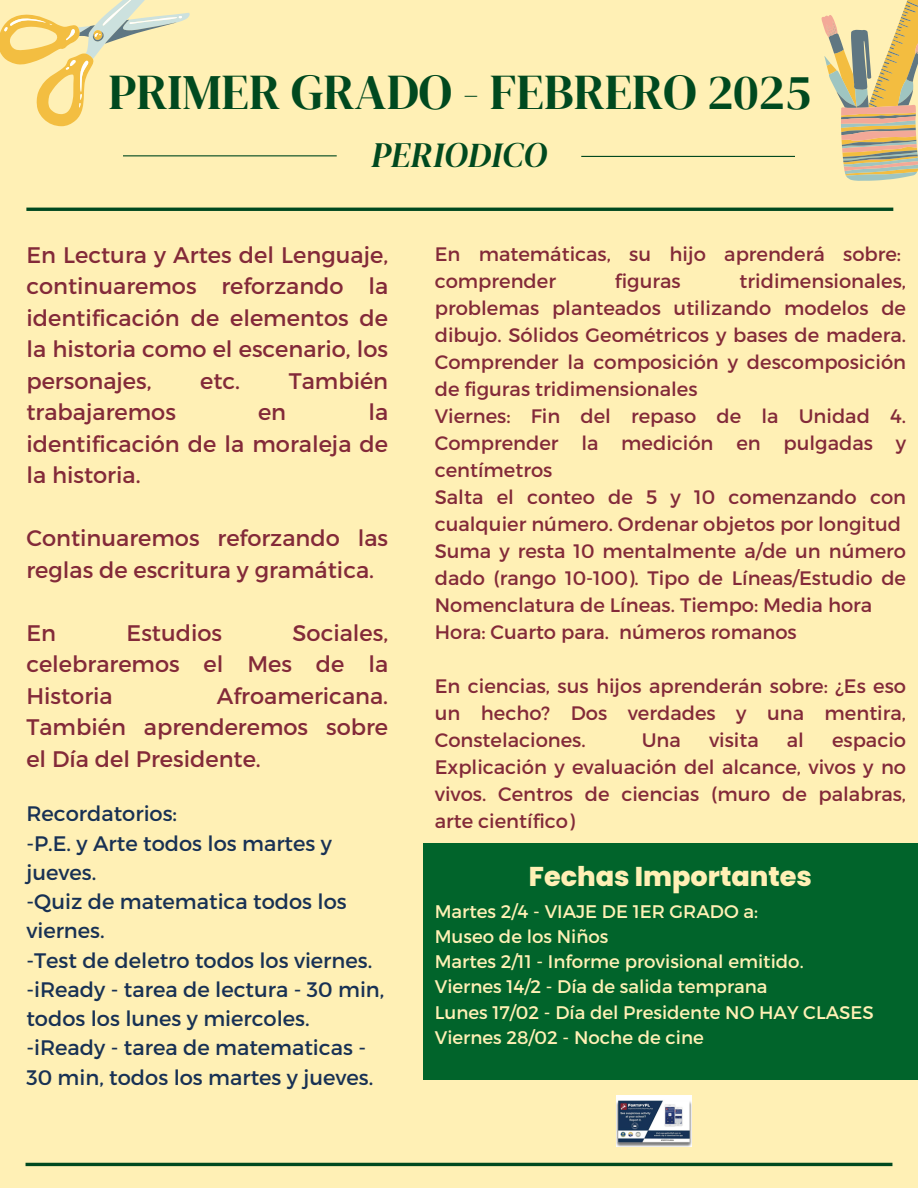
<style>
.page{position:relative;width:918px;height:1188px;background:#fff0b5}
.page>*{position:absolute;margin:0;border:0;box-sizing:border-box;transform-origin:0 0}
.t1{font:49.5px "DM Serif Display";color:#00491f}
.t2{font:italic 35.25px "DM Serif Display";color:#00491f}
.t3{font:800 27.15px "Poppins";color:#fff0b5}
.t4{font:22.5px/31.5px "Montserrat";color:#832a39;text-align:justify}
.t5{font:21px/29.2px "Montserrat";color:#183154}
.t6{font:19.5px/27px "Montserrat";color:#832a39;text-align:justify}
.t7{font:18.3px "Montserrat";color:#fff0b5}
</style>
<div class="page">
<hr style="left:123px;top:155px;width:214px;height:1px;background:#00491f">
<hr style="left:26px;top:208px;width:867px;height:3px;background:#00491f">
<hr style="left:26px;top:1163px;width:866px;height:3px;background:#00491f">
<hr style="left:581px;top:156px;width:214px;height:1px;background:#00491f">
<div style="left:423px;top:843px;width:495px;height:236px;background:#01642b"></div>
<svg style="left:0;top:0;width:190px;height:126px"></svg>
<svg style="left:821px;top:0;width:97px;height:181px"></svg>
<img style="left:616px;top:1096px;width:76px;height:51px">
<p class="t1" style="left:109px;top:58px;width:704px">PRIMER GRADO - FEBRERO 2025</p>
<h1 class="t2" style="left:371px;top:130px;width:177px">PERIODICO</h1>
<h2 class="t4" style="left:26px;top:238px;width:363px">En Lectura y Artes del Lenguaje, continuaremos reforzando la identificación de elementos de la historia como el escenario, los personajes,</h2>
<h2 class="t4" style="left:200px;top:364px;width:41px">etc.</h2>
<h2 class="t4" style="left:289px;top:364px;width:101px">También</h2>
<h2 class="t4" style="left:26px;top:395px;width:151px">trabajaremos</h2>
<h2 class="t4" style="left:258px;top:395px;width:30px">en</h2>
<h2 class="t4" style="left:26px;top:395px;width:363px;text-indent:342px">la identificación de la moraleja de la historia.</h2>
<p class="t4" style="left:26px;top:521px;width:363px">Continuaremos reforzando las reglas de escritura y gramática.</p>
<p class="t4" style="left:26px;top:616px;width:363px;text-indent:266px">Sociales, celebraremos el Mes de la Historia</p>
<p class="t4" style="left:26px;top:616px;width:31px">En</p>
<p class="t4" style="left:127px;top:616px;width:97px">Estudios</p>
<p class="t4" style="left:26px;top:679px;width:363px;text-indent:191px">Afroamericana.<br>También aprenderemos sobre el Día del Presidente.</p>
<h3 class="t5" style="left:26px;top:798px;width:359px">Recordatorios:<br>-P.E. y Arte todos los martes y jueves.<br>-Quiz de matematica todos los viernes.<br>-Test de deletro todos los viernes. -iReady - tarea de lectura - 30 min, todos los lunes y miercoles. -iReady - tarea de matematicas -<br>30 min, todos los martes y jueves.</h3>
<p class="t6" style="left:435px;top:239px;width:468px">En matemáticas, su hijo aprenderá sobre: comprender</p>
<p class="t6" style="left:435px;top:266px;width:473px;text-indent:305px">tridimensionales, problemas planteados utilizando modelos de dibujo. Sólidos Geométricos y bases de madera.<br>Comprender la composición y descomposición de figuras tridimensionales</p>
<h4 class="t6" style="left:435px;top:401px;width:473px">Viernes: Fin del repaso de la Unidad 4.<br>Comprender la medición en pulgadas y centímetros</h4>
<h4 class="t6" style="left:435px;top:482px;width:473px">Salta el conteo de 5 y 10 comenzando con cualquier número. Ordenar objetos por longitud</h4>
<h4 class="t6" style="left:435px;top:536px;width:473px">Suma y resta 10 mentalmente a/de un número dado (rango 10-100). Tipo de Líneas/Estudio de Nomenclatura de Líneas. Tiempo: Media hora</h4>
<h4 class="t6" style="left:435px;top:617px;width:363px">Hora: Cuarto para. números romanos</h4>
<p class="t6" style="left:435px;top:671px;width:473px">En ciencias, sus hijos aprenderán sobre: ¿Es eso un hecho? Dos verdades y una mentira, Constelaciones.</p>
<p class="t6" style="left:615px;top:266px;width:67px">figuras</p>
<p class="t6" style="left:435px;top:725px;width:473px;text-indent:397px">espacio Explicación y evaluación del alcance, vivos y no vivos. Centros de ciencias (muro de palabras, arte científico)</p>
<p class="t6" style="left:642px;top:725px;width:41px">Una</p>
<p class="t6" style="left:709px;top:725px;width:51px">visita</p>
<p class="t6" style="left:787px;top:725px;width:19px">al</p>
<p class="t3" style="left:529px;top:858px;width:285px">Fechas Importantes</p>
<p class="t7" style="left:435px;top:899px;width:325px">Martes 2/4 - VIAJE DE 1ER GRADO a:</p>
<p class="t7" style="left:435px;top:924px;width:175px">Museo de los Niños</p>
<p class="t7" style="left:435px;top:950px;width:370px">Martes 2/11 - Informe provisional emitido.</p>
<p class="t7" style="left:435px;top:975px;width:334px">Viernes 14/2 - Día de salida temprana</p>
<p class="t7" style="left:435px;top:1000px;width:441px">Lunes 17/02 - Día del Presidente NO HAY CLASES</p>
<p class="t7" style="left:435px;top:1025px;width:271px">Viernes 28/02 - Noche de cine</p>
</div>
